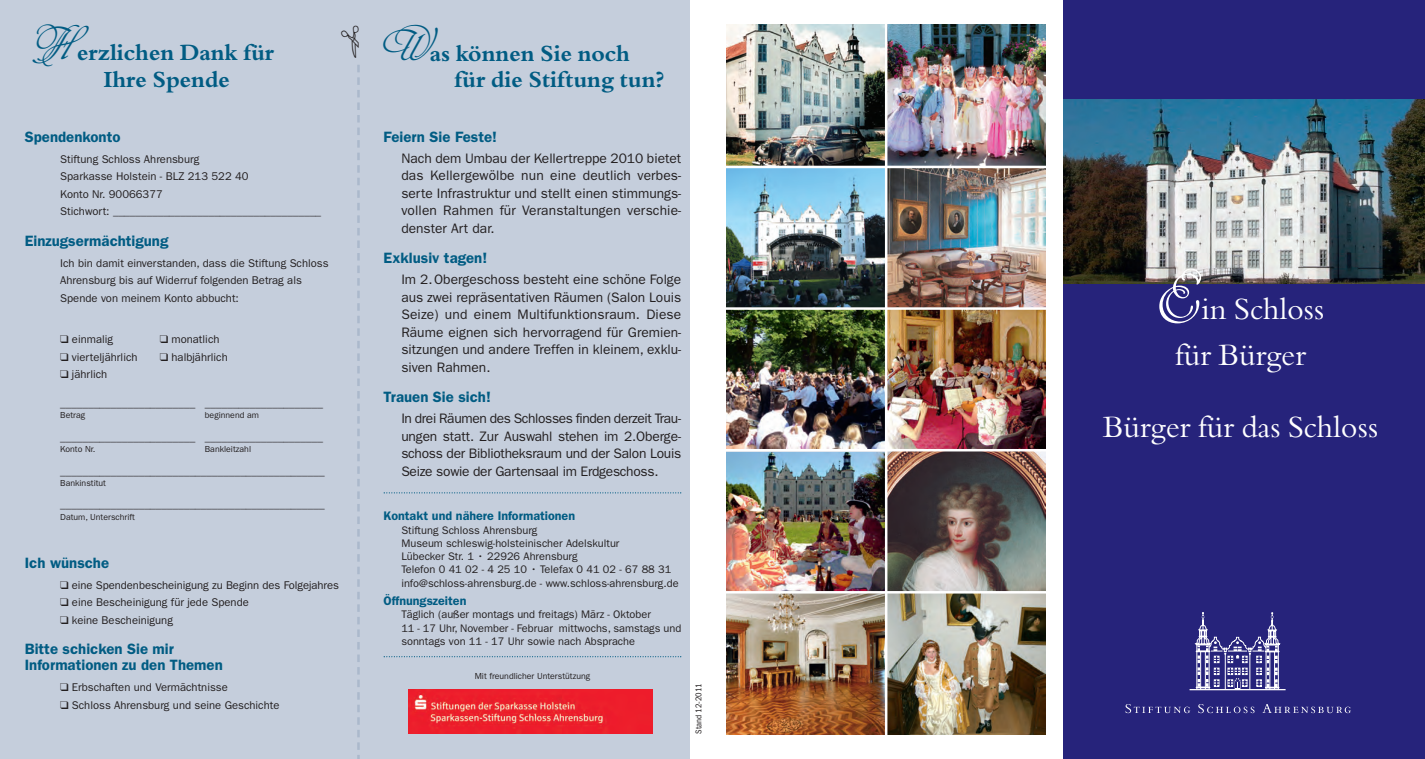
<style>
.page{position:relative;width:1425px;height:759px;background:#fff}
.page>*{position:absolute;margin:0;border:0;box-sizing:border-box;transform-origin:0 0}
.t1{font:30px/46px "Bergamo";color:#fff;text-align:center}
.t2{font:30px "FF Dingbests";color:#231f20}
.t3{font:700 22.5px/26.2px "Bergamo";color:#015c83}
.t4{font:600 15px/16.2px "Franklin Gothic LT";color:#015c83}
.t5{font:13.75px/17.5px "Franklin Gothic LT";color:#231f20;text-align:justify}
.t6{font:600 12.5px "Franklin Gothic LT";color:#015c83}
.t7{font:11.25px/17.5px "Franklin Gothic LT";color:#231f20}
.t8{font:11px/13.2px "Franklin Gothic LT";color:#231f20}
.t9{font:8.75px "Franklin Gothic LT";color:#231f20}
.t10{font:condensed 8.75px "Franklin Gothic LT";color:#231f20}
.s1{font-family:"Phyllis Swash";font-weight:400;font-style:italic;font-size:45px}
.s2{font-family:"Phyllis Swash";font-size:60px}
</style>
<div class="page">
<div style="left:0;top:0;width:689px;height:758px;background:#c5cedc"></div>
<div style="left:1063px;top:0;width:361px;height:758px;background:#26237b"></div>
<svg style="left:1125px;top:704px;width:225px;height:9px"></svg>
<hr style="left:1189px;top:688px;width:96px;height:2px;background:#fff">
<svg style="left:1194px;top:612px;width:86px;height:76px"></svg>
<img style="left:1063px;top:99px;width:361px;height:184px">
<svg style="left:383px;top:492px;width:298px;height:1px"></svg>
<svg style="left:383px;top:656px;width:298px;height:1px"></svg>
<img style="left:726px;top:25px;width:159px;height:141px">
<img style="left:887px;top:168px;width:158px;height:139px">
<img style="left:726px;top:168px;width:159px;height:139px">
<img style="left:887px;top:25px;width:158px;height:141px">
<img style="left:726px;top:310px;width:159px;height:138px">
<img style="left:887px;top:451px;width:158px;height:139px">
<img style="left:726px;top:452px;width:159px;height:138px">
<img style="left:887px;top:310px;width:158px;height:139px">
<img style="left:726px;top:593px;width:159px;height:140px">
<img style="left:887px;top:593px;width:158px;height:140px">
<svg style="left:357px;top:65px;width:3px;height:693px"></svg>
<img style="left:408px;top:689px;width:244px;height:44px">
<h2 class="t3" style="left:104px;top:39px;width:172px;text-indent:-79px"><span class="s1">H</span>erzlichen Dank für<br>Ihre Spende</h2>
<h1 class="t2" style="left:368px;top:23px;width:39px;rotate:90deg">&amp;</h1>
<h3 class="t4" style="left:25px;top:130px;width:97px">Spendenkonto</h3>
<p class="t7" style="left:60px;top:151px;width:262px">Stiftung Schloss Ahrensburg<br>Sparkasse Holstein - BLZ 213 522 40<br>Konto Nr. 90066377<br>Stichwort: _____________________________________</p>
<h3 class="t4" style="left:25px;top:234px;width:145px">Einzugsermächtigung</h3>
<p class="t7" style="left:60px;top:255px;width:270px">Ich bin damit einverstanden, dass die Stiftung Schloss<br>Ahrensburg bis auf Widerruf folgenden Betrag als<br>Spende von meinem Konto abbucht:</p>
<p class="t7" style="left:60px;top:331px;width:54px">❑ einmalig</p>
<p class="t7" style="left:160px;top:331px;width:61px">❑ monatlich</p>
<p class="t7" style="left:60px;top:349px;width:79px">❑ vierteljährlich</p>
<p class="t7" style="left:160px;top:349px;width:69px">❑ halbjährlich</p>
<p class="t7" style="left:60px;top:366px;width:48px">❑ jährlich</p>
<p class="t7" style="left:60px;top:395px;width:264px">________________________ _____________________</p>
<p class="t9" style="left:60px;top:412px;width:26px">Betrag</p>
<p class="t9" style="left:205px;top:412px;width:56px">beginnend am</p>
<p class="t7" style="left:60px;top:429px;width:264px">________________________ _____________________</p>
<p class="t9" style="left:60px;top:446px;width:37px">Konto Nr.</p>
<p class="t9" style="left:205px;top:446px;width:48px">Bankleitzahl</p>
<p class="t7" style="left:60px;top:462px;width:266px">_______________________________________________</p>
<p class="t9" style="left:60px;top:479px;width:47px">Bankinstitut</p>
<p class="t7" style="left:60px;top:496px;width:266px">_______________________________________________</p>
<p class="t9" style="left:60px;top:513px;width:76px">Datum, Unterschrift</p>
<h3 class="t4" style="left:25px;top:555px;width:86px">Ich wünsche</h3>
<p class="t7" style="left:60px;top:576px;width:280px">❑ eine Spendenbescheinigung zu Beginn des Folgejahres</p>
<p class="t7" style="left:60px;top:594px;width:190px">❑ eine Bescheinigung für jede Spende</p>
<p class="t7" style="left:60px;top:611px;width:114px">❑ keine Bescheinigung</p>
<h3 class="t4" style="left:25px;top:641px;width:199px">Bitte schicken Sie mir<br>Informationen zu den Themen</h3>
<p class="t7" style="left:60px;top:679px;width:169px">❑ Erbschaften und Vermächtnisse</p>
<p class="t7" style="left:60px;top:697px;width:221px">❑ Schloss Ahrensburg und seine Geschichte</p>
<h2 class="t3" style="left:454px;top:40px;width:211px;text-indent:-79px"><span class="s1">W</span>as können Sie noch für die Stiftung tun?</h2>
<h3 class="t4" style="left:383px;top:130px;width:115px">Feiern Sie Feste!</h3>
<p class="t5" style="left:401px;top:150px;width:281px">Nach dem Umbau der Kellertreppe 2010 bietet das Kellergewölbe nun eine deutlich verbes&shy;serte Infrastruktur und stellt einen stimmungs&shy;vollen Rahmen für Veranstaltungen verschie&shy;denster Art dar.</p>
<h3 class="t4" style="left:383px;top:251px;width:105px">Exklusiv tagen!</h3>
<p class="t5" style="left:401px;top:272px;width:281px">Im 2.Obergeschoss besteht eine schöne Folge aus zwei repräsentativen Räumen (Salon Louis Seize) und einem Multifunktionsraum. Diese Räume eignen sich hervorragend für Gremien&shy;sitzungen und andere Treffen in kleinem, exklu&shy;siven Rahmen.</p>
<h3 class="t4" style="left:383px;top:390px;width:109px">Trauen Sie sich!</h3>
<p class="t5" style="left:401px;top:411px;width:281px">In drei Räumen des Schlosses finden derzeit Trau&shy;ungen statt. Zur Auswahl stehen im 2.Oberge&shy;schoss der Bibliotheksraum und der Salon Louis Seize sowie der Gartensaal im Erdgeschoss.</p>
<p class="t6" style="left:383px;top:511px;width:193px">Kontakt und nähere Informationen</p>
<p class="t8" style="left:401px;top:524px;width:279px">Stiftung Schloss Ahrensburg<br>Museum schleswig-holsteinischer Adelskultur<br>Lübecker Str. 1 • 22926 Ahrensburg<br>Telefon 0 41 02 - 4 25 10 • Telefax 0 41 02 - 67 88 31 info@schloss-ahrensburg.de - www.schloss-ahrensburg.de</p>
<p class="t6" style="left:383px;top:595px;width:84px">Öffnungszeiten</p>
<p class="t8" style="left:401px;top:608px;width:281px">Täglich (außer montags und freitags) März - Oktober<br>11 - 17 Uhr, November - Februar mittwochs, samstags und sonntags von 11 - 17 Uhr sowie nach Absprache</p>
<p class="t9" style="left:475px;top:672px;width:117px">Mit freundlicher Unterstützung</p>
<p class="t10" style="left:695px;top:733px;width:52px;rotate:-90deg">Stand 12-2011</p>
<h1 class="t1" style="left:1156px;top:289px;width:169px"><span class="s2">E</span>in Schloss für Bürger</h1>
<h1 class="t1" style="left:1103px;top:407px;width:276px">Bürger für das Schloss</h1>
</div>
